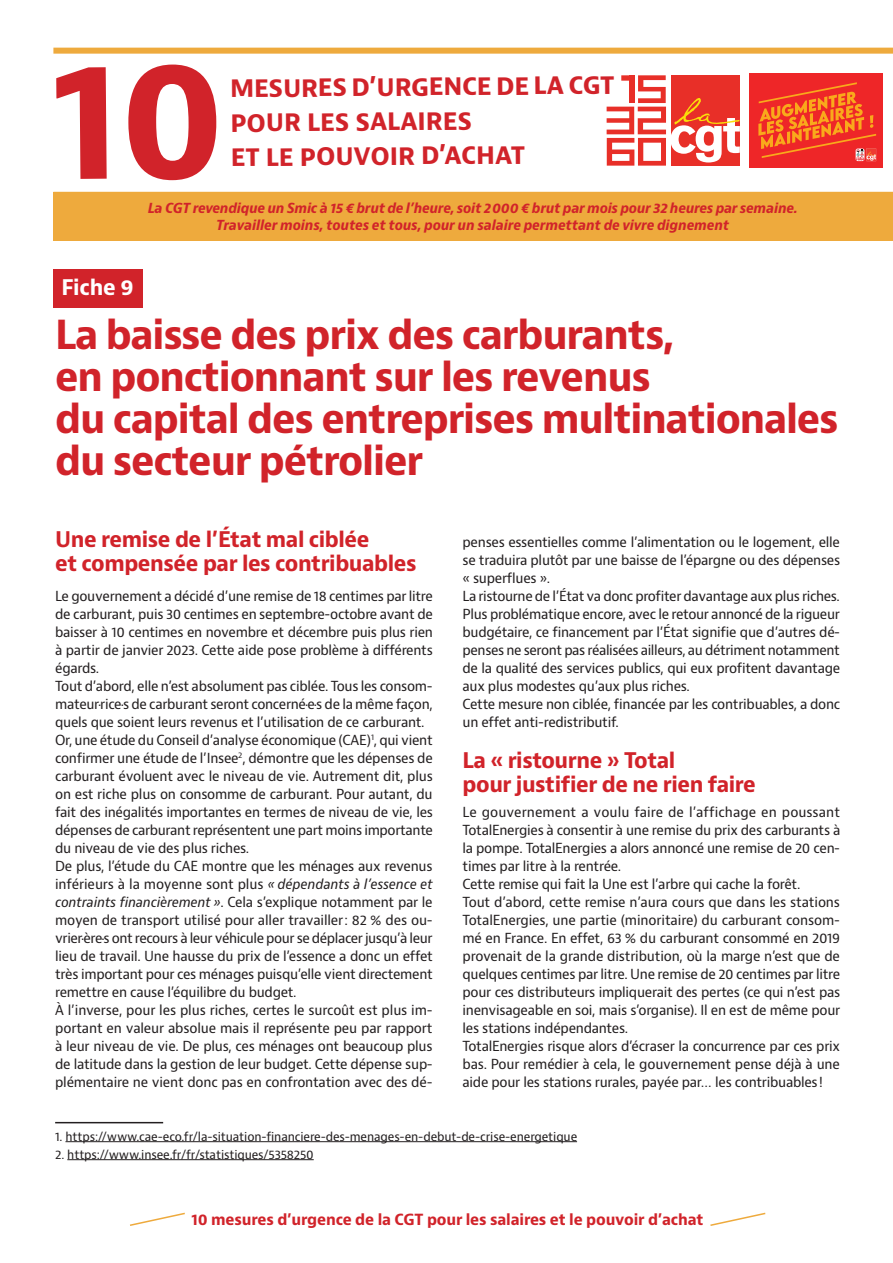
<style>
.page{position:relative;width:893px;height:1263px;background:#fff}
.page>*{position:absolute;margin:0;border:0;box-sizing:border-box;transform-origin:0 0}
.t1{font:700 39px/42px "Bernino Sans";letter-spacing:-.03em;color:#d1232a}
.t2{font:700 25.5px/34px "Bernino Sans";color:#d1232a}
.t3{font:700 21px/24px "Bernino Sans";letter-spacing:-.02em;color:#d1232a}
.t4{font:700 21px "Bernino Sans";letter-spacing:-.01em;color:#fff}
.t5{font:700 15px "Bernino Sans";letter-spacing:-.01em;color:#d1232a}
.t6{font:13.5px/18px "Bernino Sans";letter-spacing:-.02em;color:#231f20}
.t7{font:italic 700 13.5px/16.5px "Bernino Sans";letter-spacing:-.02em;color:#d1232a;text-align:center}
.t8{font:12px "Bernino Sans";letter-spacing:-.01em;color:#231f20}
.s1{font-style:italic}
</style>
<div class="page">
<svg style="left:710px;top:1212px;width:56px;height:14px"></svg>
<svg style="left:130px;top:1212px;width:55px;height:14px"></svg>
<hr style="left:55px;top:1122px;width:108px;height:1px;background:#231f20">
<hr style="left:65px;top:1141px;width:512px;height:1px;background:#231f20">
<hr style="left:67px;top:1159px;width:247px;height:1px;background:#231f20">
<div style="left:53px;top:48px;width:840px;height:6px;background:#eeaa3d"></div>
<div style="left:53px;top:269px;width:90px;height:38px;background:#d1232a"></div>
<div style="left:749px;top:73px;width:133px;height:94px;background:#ee2628"></div>
<svg style="left:758px;top:82px;width:118px;height:79px"></svg>
<svg style="left:607px;top:75px;width:133px;height:91px"></svg>
<div style="left:53px;top:192px;width:840px;height:49px;background:#eeaa3d"></div>
<h2 class="t2" style="left:229px;top:73px;width:387px;rotate:-1deg">MESURES D’URGENCE DE LA CGT<br>POUR LES SALAIRES</h2>
<h2 class="t2" style="left:230px;top:142px;width:296px;rotate:-1deg">ET LE POUVOIR D’ACHAT</h2>
<p class="t7" style="left:148px;top:200px;width:651px">La CGT revendique un Smic à 15 € brut de l’heure, soit 2000 € brut par mois pour 32 heures par semaine.<br>Travailler moins, toutes et tous, pour un salaire permettant de vivre dignement</p>
<h3 class="t4" style="left:61px;top:273px;width:74px">Fiche 9</h3>
<h1 class="t1" style="left:55px;top:314px;width:785px">La baisse des prix des carburants,<br>en ponctionnant sur les revenus<br>du capital des entreprises multinationales du secteur pétrolier</h1>
<h3 class="t3" style="left:55px;top:527px;width:363px">Une remise de l’État mal ciblée<br>et compensée par les contribuables</h3>
<p class="t6" style="left:55px;top:587px;width:379px">Le gouvernement a décidé d’une remise de 18 centimes par litre de carburant, puis 30 centimes en septembre-octobre avant de baisser à 10 centimes en novembre et décembre puis plus rien à partir de janvier 2023. Cette aide pose problème à différents égards.<br>Tout d’abord, elle n’est absolument pas ciblée. Tous les consom&shy;mateur·rice·s de carburant seront concerné·e·s de la même façon, quels que soient leurs revenus et l’utilisation de ce carburant.<br>Or, une étude du Conseil d’analyse économique (CAE)<sup>1</sup>, qui vient confirmer une étude de l’Insee<sup>2</sup>, démontre que les dépenses de carburant évoluent avec le niveau de vie. Autrement dit, plus on est riche plus on consomme de carburant. Pour autant, du fait des inégalités importantes en termes de niveau de vie, les dépenses de carburant représentent une part moins importante du niveau de vie des plus riches.<br>De plus, l’étude du CAE montre que les ménages aux revenus inférieurs à la moyenne sont plus <span class="s1">« dépendants à l’essence et contraints financièrement »</span>. Cela s’explique notamment par le moyen de transport utilisé pour aller travailler: 82 % des ou&shy;vrier·ère·s ont recours à leur véhicule pour se déplacer jusqu’à leur lieu de travail. Une hausse du prix de l’essence a donc un effet très important pour ces ménages puisqu’elle vient directement remettre en cause l’équilibre du budget.<br>À l’inverse, pour les plus riches, certes le surcoût est plus im&shy;portant en valeur absolue mais il représente peu par rapport à leur niveau de vie. De plus, ces ménages ont beaucoup plus de latitude dans la gestion de leur budget. Cette dépense sup&shy;plémentaire ne vient donc pas en confrontation avec des dé-</p>
<p class="t6" style="left:462px;top:533px;width:379px">penses essentielles comme l’alimentation ou le logement, elle se traduira plutôt par une baisse de l’épargne ou des dépenses « superflues ».<br>La ristourne de l’État va donc profiter davantage aux plus riches.<br>Plus problématique encore, avec le retour annoncé de la rigueur budgétaire, ce financement par l’État signifie que d’autres dé&shy;penses ne seront pas réalisées ailleurs, au détriment notamment de la qualité des services publics, qui eux profitent davantage aux plus modestes qu’aux plus riches.<br>Cette mesure non ciblée, financée par les contribuables, a donc un effet anti-redistributif.</p>
<h3 class="t3" style="left:462px;top:748px;width:295px">La « ristourne » Total<br>pour justifier de ne rien faire</h3>
<p class="t6" style="left:462px;top:803px;width:379px">Le gouvernement a voulu faire de l’affichage en poussant TotalEnergies à consentir à une remise du prix des carburants à la pompe. TotalEnergies a alors annoncé une remise de 20 cen&shy;times par litre à la rentrée.<br>Cette remise qui fait la Une est l’arbre qui cache la forêt.<br>Tout d’abord, cette remise n’aura cours que dans les stations TotalEnergies, une partie (minoritaire) du carburant consom&shy;mé en France. En effet, 63 % du carburant consommé en 2019 provenait de la grande distribution, où la marge n’est que de quelques centimes par litre. Une remise de 20 centimes par litre pour ces distributeurs impliquerait des pertes (ce qui n’est pas inenvisageable en soi, mais s’organise). Il en est de même pour les stations indépendantes.<br>TotalEnergies risque alors d’écraser la concurrence par ces prix bas. Pour remédier à cela, le gouvernement pense déjà à une aide pour les stations rurales, payée par… les contribuables!</p>
<p class="t8" style="left:55px;top:1128px;width:524px">1. https://www.cae-eco.fr/la-situation-financiere-des-menages-en-debut-de-crise-energetique</p>
<p class="t8" style="left:55px;top:1146px;width:260px">2. https://www.insee.fr/fr/statistiques/5358250</p>
<p class="t5" style="left:192px;top:1210px;width:513px">10 mesures d’urgence de la CGT pour les salaires et le pouvoir d’achat</p>
</div>
